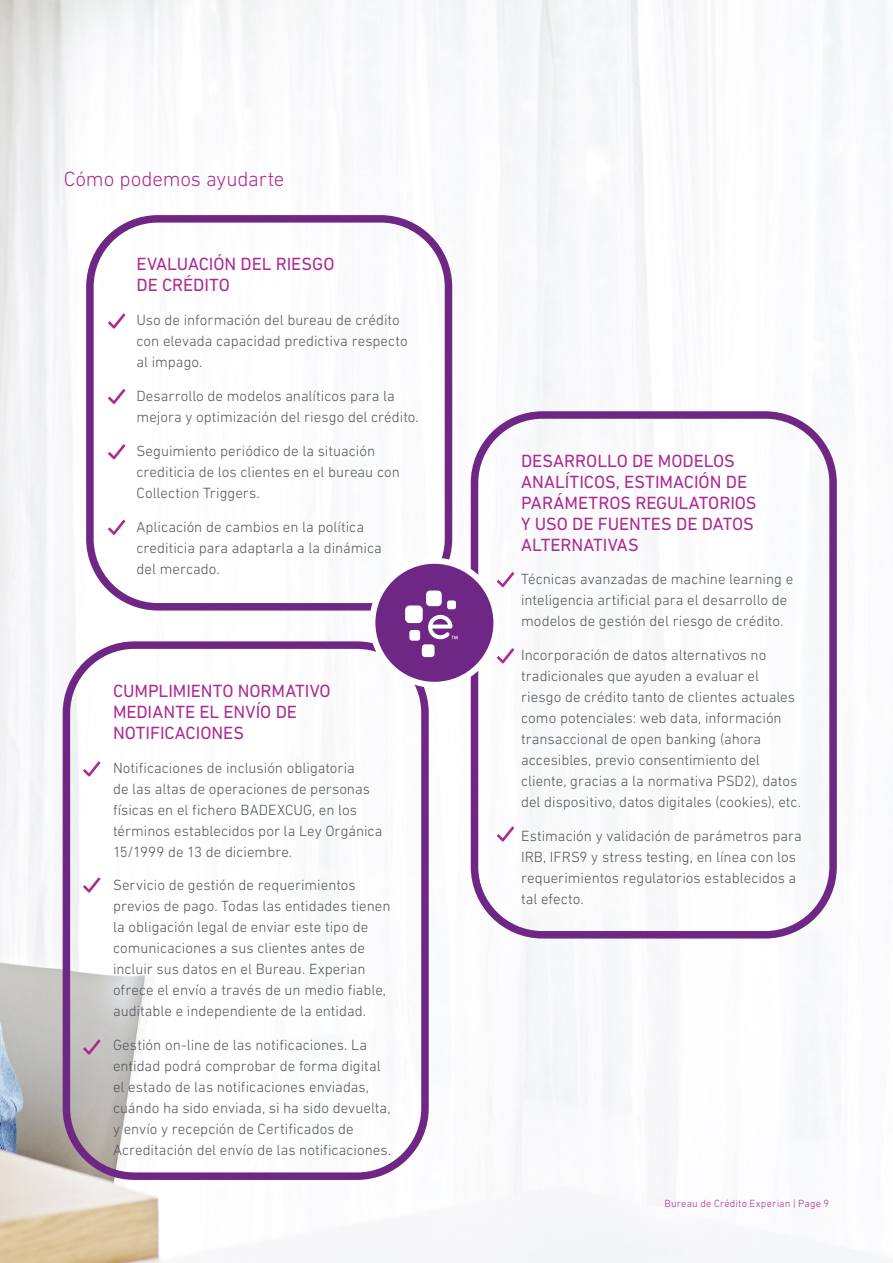
<style>
.page{position:relative;width:893px;height:1263px;background:#fff}
.page>*{position:absolute;margin:0;border:0;box-sizing:border-box;transform-origin:0 0}
.Headline_14_16{font:300 21px "DIN Next W1 G";letter-spacing:-.005em;color:#ac2b91}
.Body_text_10_14{font:18px/21px "DIN Next W1 G";letter-spacing:-.005em;color:#ac2b91}
.Body_text_10_14-2{font:300 15px/21px "DIN Next W1 G";color:#50555b}
.Footer_Source_text_7{font:300 10.5px "DIN Next W1 G";letter-spacing:.02em;color:#ac2b91}
</style>
<div class="page">
<img style="left:0;top:0;width:892px;height:1263px">
<div style="left:86px;top:215px;width:366px;height:395px;border:8px solid #6f2786;border-radius:68px"></div>
<div style="left:471px;top:411px;width:366px;height:527px;border:8px solid #6f2786;border-radius:68px"></div>
<div style="left:63px;top:641px;width:366px;height:539px;border:8px solid #6f2786;border-radius:68px"></div>
<svg style="left:108px;top:313px;width:18px;height:16px"></svg>
<svg style="left:497px;top:572px;width:17px;height:15px"></svg>
<svg style="left:83px;top:761px;width:18px;height:15px"></svg>
<svg style="left:108px;top:389px;width:18px;height:15px"></svg>
<svg style="left:497px;top:648px;width:17px;height:15px"></svg>
<svg style="left:83px;top:877px;width:18px;height:15px"></svg>
<svg style="left:108px;top:444px;width:18px;height:15px"></svg>
<svg style="left:497px;top:826px;width:17px;height:15px"></svg>
<svg style="left:83px;top:1039px;width:18px;height:15px"></svg>
<svg style="left:108px;top:519px;width:18px;height:16px"></svg>
<div style="left:372px;top:561px;width:124px;height:124px;background:#6f2786;border-radius:50%"></div>
<div style="left:369px;top:558px;width:130px;height:130px;border:6px solid #fff;border-radius:50%"></div>
<div style="left:426px;top:590px;width:16px;height:16px;background:#fff;border-radius:4px"></div>
<div style="left:405px;top:605px;width:18px;height:18px;background:#fff;border-radius:5px"></div>
<div style="left:409px;top:630px;width:11px;height:11px;background:#fff;border-radius:3px"></div>
<div style="left:422px;top:644px;width:13px;height:13px;background:#fff;border-radius:3px"></div>
<div style="left:447px;top:600px;width:9px;height:9px;background:#fff;border-radius:2px"></div>
<svg style="left:428px;top:615px;width:29px;height:24px"></svg>
<p class="Headline_14_16" style="left:64px;top:167px;width:222px">Cómo podemos ayudarte</p>
<p class="Body_text_10_14" style="left:137px;top:254px;width:199px">EVALUACIÓN DEL RIESGO<br>DE CRÉDITO</p>
<p class="Body_text_10_14-2" style="left:137px;top:309px;width:273px">Uso de información del bureau de crédito con elevada capacidad predictiva respecto al impago.</p>
<p class="Body_text_10_14-2" style="left:137px;top:385px;width:284px">Desarrollo de modelos analíticos para la mejora y optimización del riesgo del crédito.</p>
<p class="Body_text_10_14-2" style="left:137px;top:440px;width:265px">Seguimiento periódico de la situación crediticia de los clientes en el bureau con<br>Collection Triggers.</p>
<p class="Body_text_10_14-2" style="left:137px;top:516px;width:247px">Aplicación de cambios en la política crediticia para adaptarla a la dinámica del mercado.</p>
<p class="Body_text_10_14" style="left:113px;top:680px;width:219px">CUMPLIMIENTO NORMATIVO<br>MEDIANTE EL ENVÍO DE<br>NOTIFICACIONES</p>
<p class="Body_text_10_14-2" style="left:113px;top:757px;width:271px">Notificaciones de inclusión obligatoria<br>de las altas de operaciones de personas físicas en el fichero BADEXCUG, en los términos establecidos por la Ley Orgánica 15/1999 de 13 de diciembre.</p>
<p class="Body_text_10_14-2" style="left:113px;top:874px;width:279px">Servicio de gestión de requerimientos previos de pago. Todas las entidades tienen la obligación legal de enviar este tipo de comunicaciones a sus clientes antes de incluir sus datos en el Bureau. Experian ofrece el envío a través de un medio fiable, auditable e independiente de la entidad.</p>
<p class="Body_text_10_14-2" style="left:113px;top:1034px;width:280px">Gestión on-line de las notificaciones. La entidad podrá comprobar de forma digital el estado de las notificaciones enviadas, cuándo ha sido enviada, si ha sido devuelta, y envío y recepción de Certificados de Acreditación del envío de las notificaciones.</p>
<p class="Body_text_10_14" style="left:521px;top:450px;width:237px">DESARROLLO DE MODELOS<br>ANALÍTICOS, ESTIMACIÓN DE<br>PARÁMETROS REGULATORIOS<br>Y USO DE FUENTES DE DATOS<br>ALTERNATIVAS</p>
<p class="Body_text_10_14-2" style="left:521px;top:569px;width:274px">Técnicas avanzadas de machine learning e inteligencia artificial para el desarrollo de modelos de gestión del riesgo de crédito.</p>
<p class="Body_text_10_14-2" style="left:521px;top:644px;width:281px">Incorporación de datos alternativos no tradicionales que ayuden a evaluar el riesgo de crédito tanto de clientes actuales como potenciales: web data, información transaccional de open banking (ahora accesibles, previo consentimiento del cliente, gracias a la normativa PSD2), datos del dispositivo, datos digitales (cookies), etc.</p>
<p class="Body_text_10_14-2" style="left:521px;top:825px;width:282px">Estimación y validación de parámetros para IRB, IFRS9 y stress testing, en línea con los requerimientos regulatorios establecidos a tal efecto.</p>
<p class="Footer_Source_text_7" style="left:665px;top:1197px;width:166px">Bureau de Crédito Experian | Page 9</p>
</div>
